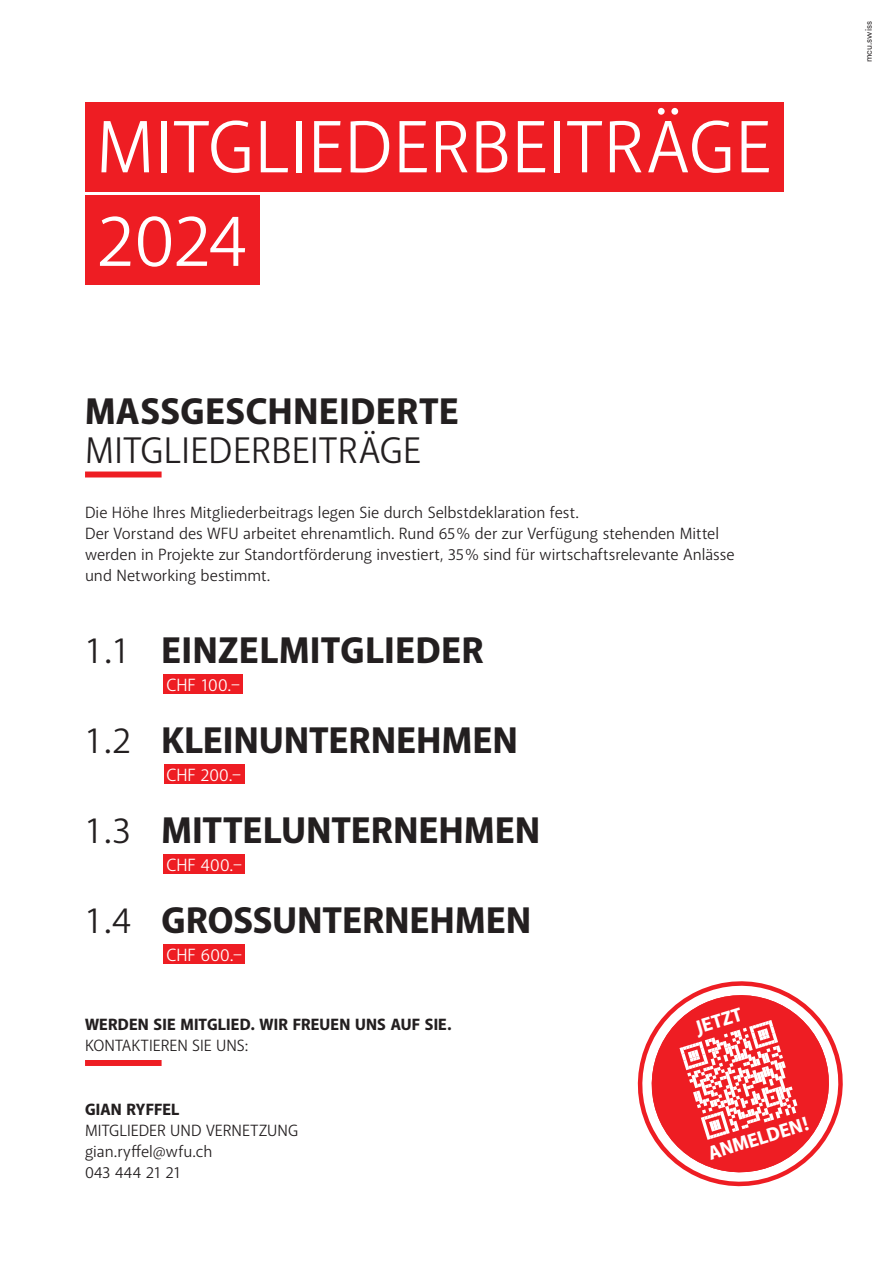
<style>
.page{position:relative;width:893px;height:1263px;background:#fff}
.page>*{position:absolute;margin:0;border:0;box-sizing:border-box;transform-origin:0 0}
.t1{font:75px/93.6px "Akagi";letter-spacing:.01em;color:#fff}
.t2{font:800 37.5px "Akagi";letter-spacing:.01em;color:#231f20}
.t3{font:37.5px "Akagi";letter-spacing:.01em;color:#231f20}
.t4{font:800 19.5px "Akagi";color:#fff}
.t5{font:18px "Akagi";letter-spacing:.005em;color:#fff}
.t6{font:16.5px/21px "Akagi";color:#231f20}
.t7{font:800 16.5px "Akagi";letter-spacing:.01em;color:#231f20}
.t8{font:9px "Circular XX";color:#231f20}
.s1{font-weight:400}
</style>
<div class="page">
<div style="left:85px;top:471px;width:77px;height:6px;background:#ee1d23"></div>
<div style="left:164px;top:675px;width:79px;height:19px;background:#ee1d23"></div>
<div style="left:164px;top:765px;width:80px;height:19px;background:#ee1d23"></div>
<div style="left:164px;top:855px;width:81px;height:19px;background:#ee1d23"></div>
<div style="left:164px;top:945px;width:81px;height:19px;background:#ee1d23"></div>
<div style="left:85px;top:1060px;width:77px;height:6px;background:#ee1d23"></div>
<div style="left:85px;top:102px;width:698px;height:89px;background:#ee1d23"></div>
<div style="left:85px;top:196px;width:175px;height:89px;background:#ee1d23"></div>
<svg style="left:637px;top:981px;width:206px;height:206px"></svg>
<svg style="left:639px;top:983px;width:202px;height:201px"></svg>
<h1 class="t1" style="left:96px;top:100px;width:677px">MITGLIEDERBEITRÄGE<br>2024</h1>
<h2 class="t2" style="left:85px;top:388px;width:375px">MASSGESCHNEIDERTE</h2>
<h2 class="t3" style="left:85px;top:428px;width:338px">MITGLIEDERBEITRÄGE</h2>
<p class="t6" style="left:85px;top:502px;width:651px">Die Höhe Ihres Mitgliederbeitrags legen Sie durch Selbstdeklaration fest.<br>Der Vorstand des WFU arbeitet ehrenamtlich. Rund 65% der zur Verfügung stehenden Mittel werden in Projekte zur Standortförderung investiert, 35% sind für wirtschaftsrelevante Anlässe und Networking bestimmt.</p>
<h2 class="t2" style="left:85px;top:627px;width:400px"><span class="s1">1.1</span> EINZELMITGLIEDER</h2>
<p class="t5" style="left:167px;top:674px;width:75px">CHF 100.–</p>
<h2 class="t2" style="left:85px;top:717px;width:434px"><span class="s1">1 .2</span> KLEINUNTERNEHMEN</h2>
<p class="t5" style="left:167px;top:764px;width:76px">CHF 200.–</p>
<h2 class="t2" style="left:85px;top:807px;width:456px"><span class="s1">1 .3</span> MITTELUNTERNEHMEN</h2>
<p class="t5" style="left:167px;top:854px;width:77px">CHF 400.–</p>
<h2 class="t2" style="left:85px;top:897px;width:448px"><span class="s1">1 .4</span> GROSSUNTERNEHMEN</h2>
<p class="t5" style="left:167px;top:944px;width:77px">CHF 600.–</p>
<p class="t7" style="left:85px;top:1015px;width:368px">WERDEN SIE MITGLIED. WIR FREUEN UNS AUF SIE.</p>
<p class="t6" style="left:85px;top:1035px;width:164px">KONTAKTIEREN SIE UNS:</p>
<p class="t7" style="left:85px;top:1099px;width:96px">GIAN RYFFEL</p>
<p class="t6" style="left:85px;top:1120px;width:215px">MITGLIEDER UND VERNETZUNG gian.ryffel@wfu.ch<br>043 444 21 21</p>
<p class="t4" style="left:694px;top:1016px;width:48px;rotate:-17deg">JETZT</p>
<p class="t4" style="left:705px;top:1142px;width:105px;rotate:-17deg">ANMELDEN!</p>
<p class="t8" style="left:862px;top:62px;width:42px;rotate:-90deg">mcu.swiss</p>
</div>
